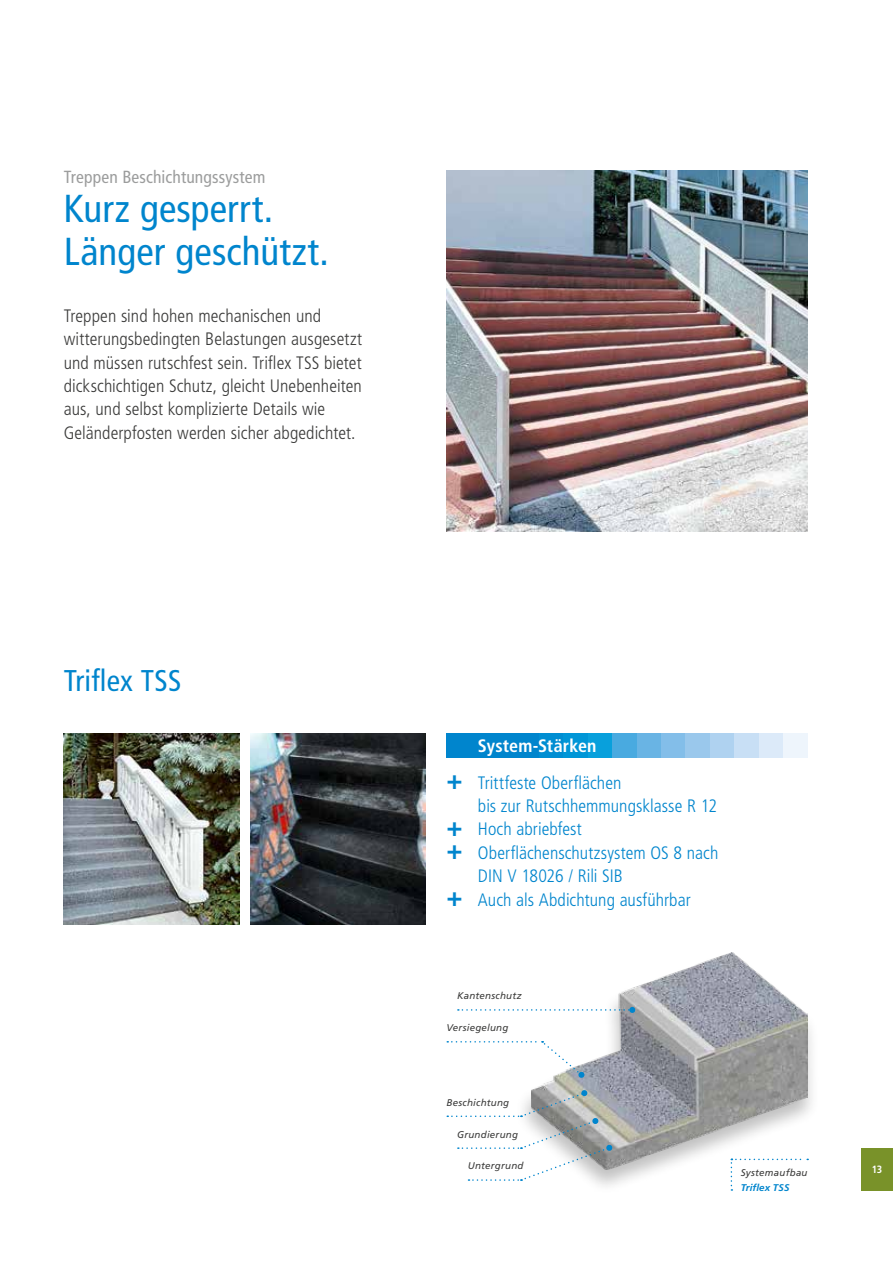
<style>
.page{position:relative;width:893px;height:1263px;background:#fff}
.page>*{position:absolute;margin:0;border:0;box-sizing:border-box;transform-origin:0 0}
.t1{font:condensed 39px/42.9px "Frutiger LT Pro";letter-spacing:.005em;color:#0085cd}
.t2{font:condensed 30px "Frutiger LT Pro";letter-spacing:.005em;color:#0085cd}
.t3{font:300 condensed 18px/23.4px "Frutiger LT Pro";letter-spacing:.005em;color:#3b3b3a}
.t4{font:300 condensed 18px "Frutiger LT Pro";letter-spacing:.005em;color:#0085cd}
.t5{font:700 condensed 18px "Frutiger LT Pro";letter-spacing:.01em;color:#fff}
.t6{font:condensed 17.55px "Frutiger LT Pro";letter-spacing:.01em;color:#9c9d9d}
.t7{font:700 condensed 10.5px "Frutiger LT Pro";color:#fff}
.t8{font:italic 9.75px "Frutiger LT Pro";letter-spacing:.025em;color:#3b3b3a}
.t9{font:italic 700 9.75px "Frutiger LT Pro";letter-spacing:.01em;color:#0085cd}
.s1{font-weight:900;font-size:27px}
</style>
<div class="page">
<div style="left:861px;top:1148px;width:32px;height:43px;background:#799229"></div>
<div style="left:446px;top:733px;width:93px;height:25px;background:#0085cd"></div>
<div style="left:539px;top:733px;width:24px;height:25px;background:#008ed2"></div>
<div style="left:563px;top:733px;width:25px;height:25px;background:#0096d7"></div>
<div style="left:588px;top:733px;width:24px;height:25px;background:#08a0dc"></div>
<div style="left:612px;top:733px;width:25px;height:25px;background:#49aae0"></div>
<div style="left:637px;top:733px;width:24px;height:25px;background:#69b4e4"></div>
<div style="left:661px;top:733px;width:25px;height:25px;background:#83bee9"></div>
<div style="left:686px;top:733px;width:24px;height:25px;background:#9ac8ec"></div>
<div style="left:710px;top:733px;width:25px;height:25px;background:#afd2f0"></div>
<div style="left:735px;top:733px;width:24px;height:25px;background:#c8dff5"></div>
<div style="left:759px;top:733px;width:24px;height:25px;background:#dceaf9"></div>
<div style="left:783px;top:733px;width:25px;height:25px;background:#eef5fc"></div>
<img style="left:250px;top:733px;width:175px;height:192px">
<div style="left:516px;top:951px;width:304px;height:244px;background:#000;opacity:.25"></div>
<img style="left:532px;top:952px;width:276px;height:217px">
<img style="left:64px;top:733px;width:175px;height:192px">
<img style="left:446px;top:170px;width:362px;height:361px">
<svg style="left:731px;top:1159px;width:77px;height:32px"></svg>
<svg style="left:447px;top:1090px;width:166px;height:91px"></svg>
<svg style="left:447px;top:1041px;width:138px;height:37px"></svg>
<svg style="left:458px;top:1007px;width:177px;height:6px"></svg>
<p class="t6" style="left:64px;top:167px;width:203px">Treppen Beschichtungssystem</p>
<h1 class="t1" style="left:64px;top:188px;width:267px">Kurz gesperrt.<br>Länger geschützt.</h1>
<p class="t3" style="left:64px;top:304px;width:300px">Treppen sind hohen mechanischen und witterungsbedingten Belastungen ausgesetzt und müssen rutschfest sein. Triflex TSS bietet dickschichtigen Schutz, gleicht Unebenheiten aus, und selbst komplizierte Details wie Geländerpfosten werden sicher abgedichtet.</p>
<h2 class="t2" style="left:64px;top:663px;width:119px">Triflex TSS</h2>
<p class="t5" style="left:478px;top:735px;width:120px">System-Stärken</p>
<p class="t4" style="left:446px;top:772px;width:176px"><span class="s1">+</span> Trittfeste Oberflächen</p>
<p class="t4" style="left:478px;top:795px;width:241px">bis zur Rutschhemmungsklasse R 12</p>
<p class="t4" style="left:446px;top:819px;width:137px"><span class="s1">+</span> Hoch abriebfest</p>
<p class="t4" style="left:446px;top:842px;width:273px"><span class="s1">+</span> Oberflächenschutzsystem OS 8 nach</p>
<p class="t4" style="left:478px;top:866px;width:146px">DIN V 18026 / Rili SIB</p>
<p class="t4" style="left:446px;top:889px;width:246px"><span class="s1">+</span> Auch als Abdichtung ausführbar</p>
<p class="t8" style="left:457px;top:990px;width:66px">Kantenschutz</p>
<p class="t8" style="left:446px;top:1022px;width:63px">Versiegelung</p>
<p class="t8" style="left:446px;top:1096px;width:64px">Beschichtung</p>
<p class="t8" style="left:457px;top:1128px;width:62px">Grundierung</p>
<p class="t8" style="left:468px;top:1160px;width:57px">Untergrund</p>
<p class="t8" style="left:741px;top:1167px;width:68px">Systemaufbau</p>
<p class="t9" style="left:741px;top:1181px;width:50px">Triflex TSS</p>
<p class="t7" style="left:872px;top:1163px;width:12px">13</p>
</div>
